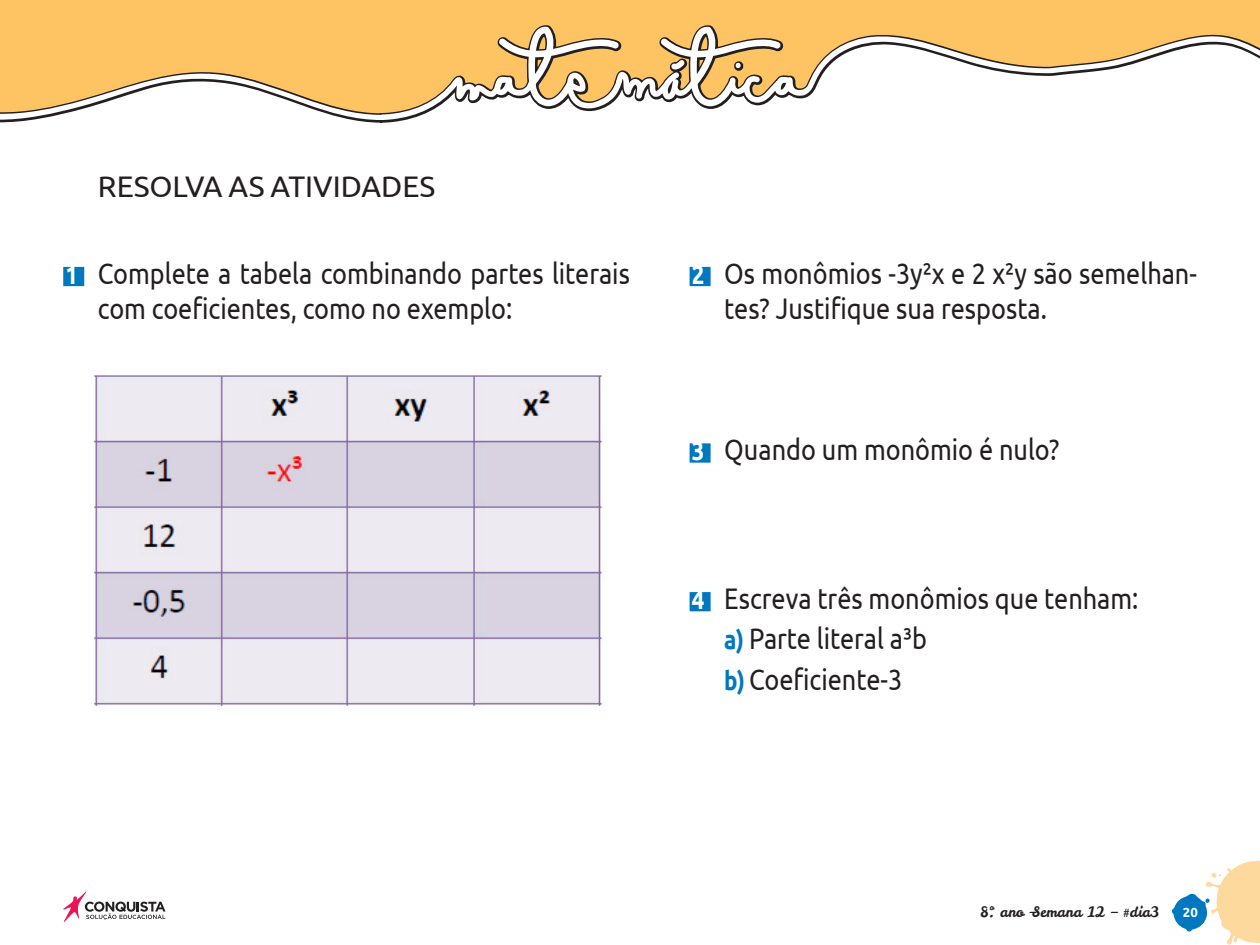
<style>
.page{position:relative;width:1260px;height:945px;background:#fff}
.page>*{position:absolute;margin:0;border:0;box-sizing:border-box;transform-origin:0 0}
.t1{font:29.75px/35.7px "Ubuntu";color:#231f20;scale:.85 1}
.t2{font:29.75px "Ubuntu";color:#231f20}
.t3{font:14.35px "Leckerli One";color:#231f20}
.t4{font:700 13.12px "Ubuntu";color:#fff}
.s1{font-weight:700;font-size:26.25px;color:#fff}
.s2{font-weight:700;font-size:26.25px;color:#0078c0}
</style>
<div class="page">
<svg style="left:1172px;top:861px;width:88px;height:84px"></svg>
<svg style="left:63px;top:891px;width:103px;height:31px"></svg>
<div style="left:0;top:0;width:1260px;height:22px;background:#fec463"></div>
<svg style="left:0;top:22px;width:1260px;height:101px"></svg>
<svg style="left:0;top:26px;width:1260px;height:94px;fill:#fec463"></svg>
<div style="left:63px;top:267px;width:21px;height:19px;background:#0078c0"></div>
<img style="left:94px;top:375px;width:508px;height:332px">
<div style="left:690px;top:267px;width:21px;height:19px;background:#0078c0"></div>
<div style="left:690px;top:443px;width:21px;height:20px;background:#0078c0"></div>
<div style="left:690px;top:592px;width:21px;height:19px;background:#0078c0"></div>
<p class="t2" style="left:98px;top:168px;width:339px">RESOLVA AS ATIVIDADES</p>
<p class="t1" style="left:98px;top:254px;width:627px;text-indent:-33px"><span class="s1">1</span> Complete a tabela combinando partes literais com coeficientes, como no exemplo:</p>
<p class="t1" style="left:724px;top:254px;width:558px;text-indent:-33px"><span class="s1">2</span> Os monômios -3y²x e 2 x²y são semelhan&shy;tes? Justifique sua resposta.</p>
<p class="t1" style="left:692px;top:431px;width:434px"><span class="s1">3</span> Quando um monômio é nulo?</p>
<p class="t1" style="left:724px;top:577px;width:489px;line-height:40.6px;text-indent:-33px"><span class="s1">4</span> Escreva três monômios que tenham: <span class="s2">a)</span> Parte literal a³b<br><span class="s2">b)</span> Coeficiente-3</p>
<p class="t3" style="left:980px;top:903px;width:181px">8º. ano –Semana 12 – #dia3</p>
<p class="t4" style="left:1183px;top:905px;width:16px">20</p>
</div>
